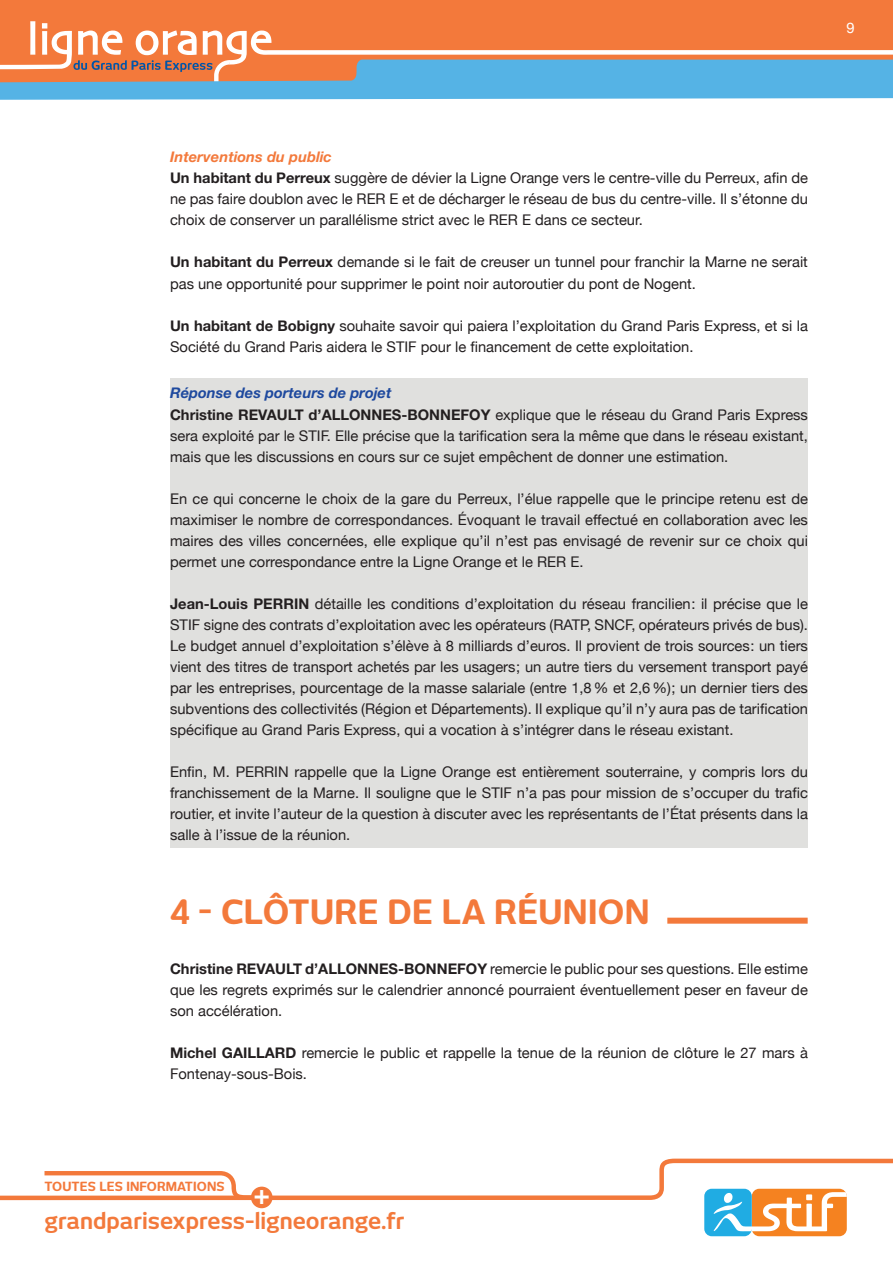
<style>
.page{position:relative;width:893px;height:1263px;background:#fff}
.page>*{position:absolute;margin:0;border:0;box-sizing:border-box;transform-origin:0 0}
.t1{font:700 33px "New June";color:#f3793b}
.t2{font:700 27.6px "Helvetica Neue";color:#fff}
.t3{font:700 22.35px "New June";color:#f3793b}
.t4{font:14.7px/21px "Helvetica Neue";color:#231f20}
.t5{font:14.7px "Helvetica Neue";color:#fff}
.t6{font:700 12.45px "New June";letter-spacing:.01em;color:#f3793b}
.s1{font-weight:700;font-style:italic;color:#f3793b}
.s2{font-weight:700}
.s3{font-weight:700;font-style:italic;color:#1e499e}
</style>
<div class="page">
<div style="left:0;top:0;width:893px;height:83px;background:#f3793b"></div>
<svg style="left:0;top:21px;width:893px;height:79px"></svg>
<svg style="left:0;top:1158px;width:893px;height:51px"></svg>
<svg style="left:750px;top:1187px;width:99px;height:51px"></svg>
<svg style="left:702px;top:1187px;width:52px;height:51px"></svg>
<div style="left:752px;top:1189px;width:95px;height:47px;background:#f58220;border-radius:8px"></div>
<div style="left:704px;top:1189px;width:48px;height:47px;background:#20ace3;border-radius:7px"></div>
<svg style="left:705px;top:1181px;width:142px;height:50px"></svg>
<svg style="left:40px;top:1169px;width:230px;height:33px"></svg>
<div style="left:251px;top:1186px;width:22px;height:22px;background:#f3793b;border-radius:50%"></div>
<div style="left:170px;top:378px;width:638px;height:470px;background:#e0e0de"></div>
<div style="left:667px;top:918px;width:141px;height:6px;background:#f3793b"></div>
<p class="t5" style="left:846px;top:17px;width:10px">9</p>
<p class="t4" style="left:170px;top:148px;width:639px"><span class="s1">Interventions du public<br></span><span class="s2">Un habitant du Perreux</span> suggère de dévier la Ligne Orange vers le centre-ville du Perreux, afin de ne pas faire doublon avec le RER E et de décharger le réseau de bus du centre-ville. Il s’étonne du choix de conserver un parallélisme strict avec le RER E dans ce secteur.</p>
<p class="t4" style="left:170px;top:253px;width:639px"><span class="s2">Un habitant du Perreux</span> demande si le fait de creuser un tunnel pour franchir la Marne ne serait pas une opportunité pour supprimer le point noir autoroutier du pont de Nogent.</p>
<p class="t4" style="left:170px;top:316px;width:639px"><span class="s2">Un habitant de Bobigny</span> souhaite savoir qui paiera l’exploitation du Grand Paris Express, et si la<br>Société du Grand Paris aidera le STIF pour le financement de cette exploitation.</p>
<p class="t4" style="left:170px;top:384px;width:639px"><span class="s3">Réponse des porteurs de projet<br></span><span class="s2">Christine REVAULT d’ALLONNES-BONNEFOY</span> explique que le réseau du Grand Paris Express sera exploité par le STIF. Elle précise que la tarification sera la même que dans le réseau existant, mais que les discussions en cours sur ce sujet empêchent de donner une estimation.</p>
<p class="t4" style="left:170px;top:489px;width:639px;text-align:justify">En ce qui concerne le choix de la gare du Perreux, l’élue rappelle que le principe retenu est de maximiser le nombre de correspondances. Évoquant le travail effectué en collaboration avec les maires des villes concernées, elle explique qu’il n’est pas envisagé de revenir sur ce choix qui permet une correspondance entre la Ligne Orange et le RER E.</p>
<p class="t4" style="left:170px;top:594px;width:639px;text-align:justify"><span class="s2">Jean-Louis PERRIN</span> détaille les conditions d’exploitation du réseau francilien : il précise que le STIF signe des contrats d’exploitation avec les opérateurs (RATP, SNCF, opérateurs privés de bus).<br>Le budget annuel d’exploitation s’élève à 8 milliards d’euros. Il provient de trois sources : un tiers vient des titres de transport achetés par les usagers ; un autre tiers du versement transport payé par les entreprises, pourcentage de la masse salariale (entre 1,8 % et 2,6 %) ; un dernier tiers des subventions des collectivités (Région et Départements). Il explique qu’il n’y aura pas de tarification spécifique au Grand Paris Express, qui a vocation à s’intégrer dans le réseau existant.</p>
<p class="t4" style="left:170px;top:762px;width:639px;text-align:justify">Enfin, M. PERRIN rappelle que la Ligne Orange est entièrement souterraine, y compris lors du franchissement de la Marne. Il souligne que le STIF n’a pas pour mission de s’occuper du trafic routier, et invite l’auteur de la question à discuter avec les représentants de l’État présents dans la salle à l’issue de la réunion.</p>
<h1 class="t1" style="left:170px;top:892px;width:142px">4 -CLÔTURE</h1>
<h1 class="t1" style="left:387px;top:892px;width:130px">DELA RÉUNION</h1>
<p class="t4" style="left:170px;top:959px;width:639px;text-align:justify"><span class="s2">Christine REVAULT d’ALLONNES-BONNEFOY</span> remercie le public pour ses questions. Elle estime que les regrets exprimés sur le calendrier annoncé pourraient éventuellement peser en faveur de son accélération.</p>
<p class="t4" style="left:170px;top:1043px;width:639px"><span class="s2">Michel GAILLARD</span> remercie le public et rappelle la tenue de la réunion de clôture le 27 mars à<br>Fontenay-sous-Bois.</p>
<p class="t6" style="left:45px;top:1179px;width:182px">TOUTES LES INFORMATIONS</p>
<h2 class="t2" style="left:253px;top:1177px;width:18px">+</h2>
<h3 class="t3" style="left:45px;top:1208px;width:361px">GRANDPARISEXPRESS-LIGNEORANGE.FR</h3>
</div>
